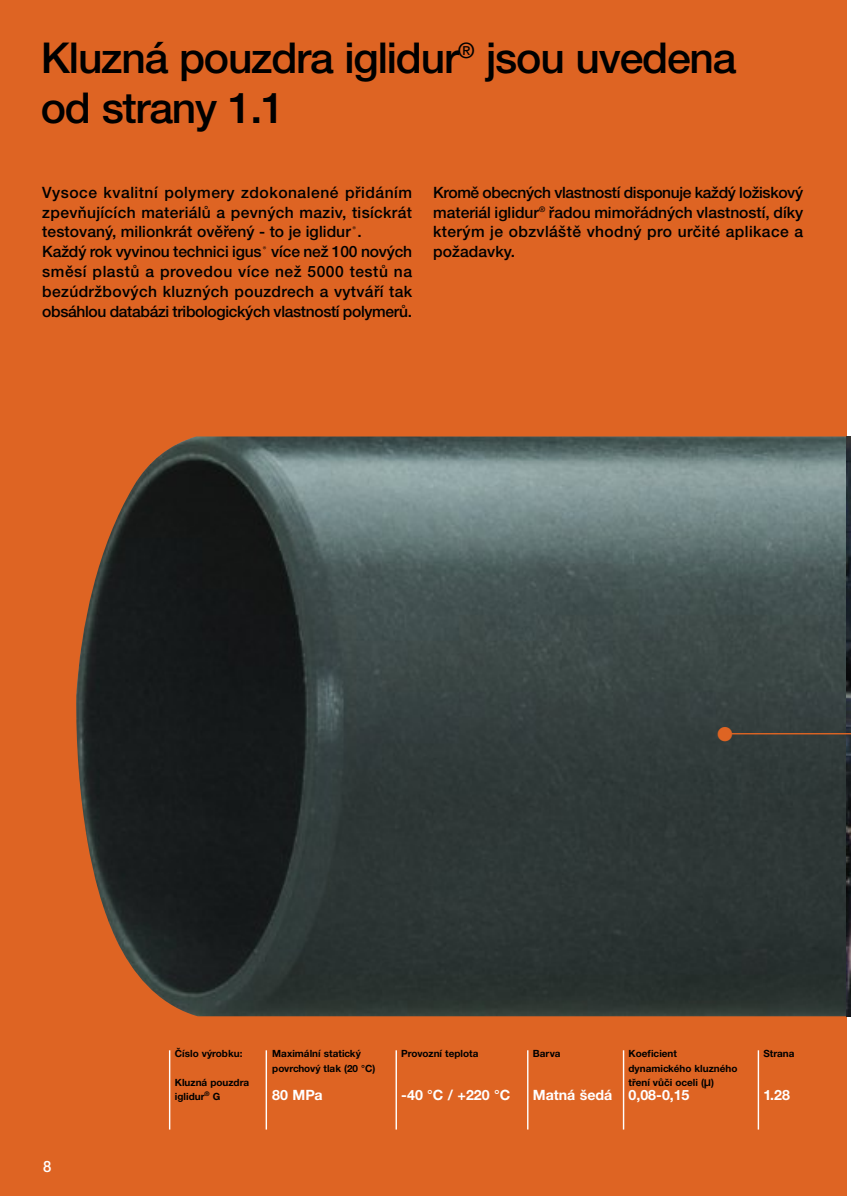
<style>
.page{position:relative;width:851px;height:1196px;background:#fff}
.page>*{position:absolute;margin:0;border:0;box-sizing:border-box;transform-origin:0 0}
.t1{font:500 42.6px/49.8px "Helvetica Neue CE";letter-spacing:-.03em;color:#000}
.t2{font:19.8px "Zapf Dingbats";color:#de6423}
.t3{font:500 15.6px/19.8px "Helvetica Neue CE";letter-spacing:.02em;color:#000}
.t4{font:500 15.6px "Helvetica Neue CE";color:#fff;scale:.95 1}
.t5{font:700 14.2px "Helvetica Neue CE";color:#fff}
.t6{font:700 10px/14.2px "Helvetica Neue CE";color:#000}
.t7{font:700 6.4px "Helvetica Neue";color:#000}
.s1{font-family:"Helvetica Neue";font-weight:500;font-size:12.8px}
</style>
<div class="page">
<div style="left:0;top:0;width:846px;height:1196px;background:#de6423"></div>
<img style="left:76px;top:436px;width:770px;height:580px">
<hr style="left:265px;top:1050px;width:2px;height:79px;background:#fff">
<hr style="left:169px;top:1050px;width:1px;height:79px;background:#fff">
<hr style="left:622px;top:1050px;width:2px;height:79px;background:#fff">
<hr style="left:526px;top:1050px;width:2px;height:79px;background:#fff">
<hr style="left:395px;top:1050px;width:2px;height:79px;background:#fff">
<svg style="left:846px;top:436px;width:4px;height:580px;background:#21252b"></svg>
<hr style="left:721px;top:733px;width:129px;height:1px;background:#de6423">
<hr style="left:757px;top:1050px;width:1px;height:79px;background:#fff">
<h1 class="t1" style="left:41px;top:37px;width:696px">Kluzná pouzdra iglidur<sup>®</sup> jsou uvedena od strany 1.1</h1>
<p class="t3" style="left:42px;top:184px;width:371px">Vysoce kvalitní polymery zdokonalené přidáním zpevňujících materiálů a pevných maziv, tisíckrát testovaný, milionkrát ověřený - to je iglidur<sup>®</sup>.<br>Každý rok vyvinou technici igus<sup>®</sup> více než 100 nových směsí plastů a provedou více než 5000 testů na bezúdržbových kluzných pouzdrech a vytváří tak obsáhlou databázi tribologických vlastností polymerů.</p>
<p class="t3" style="left:433px;top:184px;width:371px;text-align:justify">Kromě obecných vlastností disponuje každý ložiskový materiál iglidur<sup>®</sup> řadou mimořádných vlastností, díky kterým je obzvláště vhodný pro určité aplikace a požadavky.</p>
<p class="t4" style="left:43px;top:1160px;width:10px">8</p>
<p class="t2" style="left:716px;top:722px;width:17px">●</p>
<p class="t6" style="left:175px;top:1048px;width:69px">Číslo výrobku:</p>
<p class="t6" style="left:175px;top:1076px;width:76px">Kluzná pouzdra iglidur</p>
<p class="t7" style="left:204px;top:1091px;width:7px">®</p>
<p class="t6" style="left:212px;top:1090px;width:9px">G</p>
<p class="t6" style="left:272px;top:1048px;width:105px">Maximální statický povrchový tlak (20 °C)</p>
<p class="t5" style="left:272px;top:1090px;width:52px">80 MPa</p>
<p class="t6" style="left:401px;top:1048px;width:79px">Provozní teplota</p>
<p class="t5" style="left:401px;top:1090px;width:110px">-40 °C / +220 °C</p>
<p class="t6" style="left:532px;top:1048px;width:29px">Barva</p>
<p class="t5" style="left:532px;top:1090px;width:81px">Matná šedá</p>
<p class="t6" style="left:628px;top:1048px;width:110px">Koeficient dynamického kluzného tření vůči oceli (<span class="s1">µ</span>)</p>
<p class="t5" style="left:628px;top:1090px;width:62px">0,08-0,15</p>
<p class="t6" style="left:763px;top:1048px;width:33px">Strana</p>
<p class="t5" style="left:763px;top:1090px;width:28px">1.28</p>
</div>
